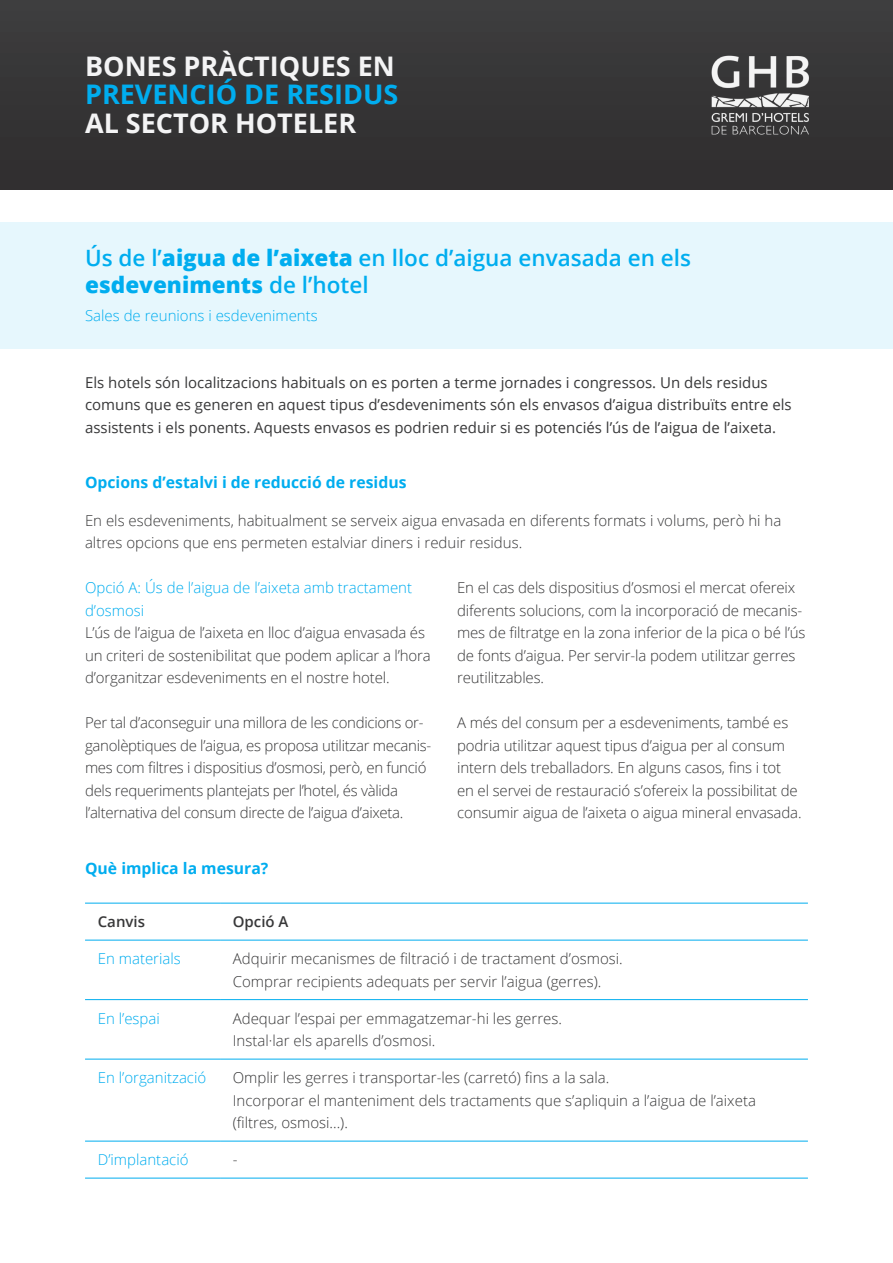
<style>
.page{position:relative;width:893px;height:1263px;background:#fff}
.page>*{position:absolute;margin:0;border:0;box-sizing:border-box;transform-origin:0 0}
.t1{font:700 27px "Open Sans";color:#f4f4f5}
.t2{font:700 27px "Open Sans";color:#00adef}
.t3{font:600 22.5px/27px "Open Sans";color:#00adef}
.t4{font:700 15.75px "Open Sans";color:#00adef}
.t5{font:300 15px/22.5px "Open Sans";letter-spacing:-.01em;color:#383839}
.t6{font:15px/22.5px "Open Sans";color:#383839}
.t7{font:300 15px/22.5px "Open Sans";color:#00adef}
.t8{font:600 15px "Open Sans";color:#383839}
.s1{font-weight:800}
</style>
<div class="page">
<div style="left:0;top:222px;width:893px;height:127px;background:#e6f7fd"></div>
<div style="left:0;top:0;width:893px;height:190px;background:#353435"></div>
<img style="left:711px;top:55px;width:98px;height:80px">
<hr style="left:85px;top:903px;width:135px;height:1px;background:#00adef">
<hr style="left:220px;top:903px;width:588px;height:1px;background:#00adef">
<hr style="left:85px;top:940px;width:135px;height:1px;background:#00adef">
<hr style="left:220px;top:940px;width:588px;height:1px;background:#00adef">
<hr style="left:85px;top:999px;width:135px;height:1px;background:#00adef">
<hr style="left:220px;top:999px;width:588px;height:1px;background:#00adef">
<hr style="left:85px;top:1059px;width:135px;height:1px;background:#00adef">
<hr style="left:220px;top:1059px;width:588px;height:1px;background:#00adef">
<hr style="left:85px;top:1141px;width:135px;height:1px;background:#00adef">
<hr style="left:220px;top:1141px;width:588px;height:1px;background:#00adef">
<hr style="left:85px;top:1178px;width:135px;height:1px;background:#00adef">
<hr style="left:220px;top:1178px;width:588px;height:1px;background:#00adef">
<h1 class="t1" style="left:85px;top:47px;width:311px">BONES PRÀCTIQUES EN</h1>
<h1 class="t2" style="left:85px;top:76px;width:315px">PREVENCIÓ DE RESIDUS</h1>
<h1 class="t1" style="left:85px;top:104px;width:273px">AL SECTOR HOTELER</h1>
<h2 class="t3" style="left:85px;top:243px;width:607px">Ús de l’<span class="s1">aigua de l’aixeta</span> en lloc d’aigua envasada en els <span class="s1">esdeveniments</span> de l’hotel</h2>
<p class="t7" style="left:85px;top:304px;width:234px">Sales de reunions i esdeveniments</p>
<p class="t6" style="left:85px;top:371px;width:708px">Els hotels són localitzacions habituals on es porten a terme jornades i congressos. Un dels residus comuns que es generen en aquest tipus d’esdeveniments són els envasos d’aigua distribuïts entre els assistents i els ponents. Aquests envasos es podrien reduir si es potenciés l’ús de l’aigua de l’aixeta.</p>
<p class="t4" style="left:85px;top:471px;width:323px">Opcions d’estalvi i de reducció de residus</p>
<p class="t5" style="left:85px;top:508px;width:698px">En els esdeveniments, habitualment se serveix aigua envasada en diferents formats i volums, però hi ha altres opcions que ens permeten estalviar diners i reduir residus.</p>
<p class="t7" style="left:85px;top:576px;width:329px">Opció A: Ús de l’aigua de l’aixeta amb tractament d’osmosi</p>
<p class="t5" style="left:85px;top:621px;width:347px">L’ús de l’aigua de l’aixeta en lloc d’aigua envasada és un criteri de sostenibilitat que podem aplicar a l’hora d’organitzar esdeveniments en el nostre hotel.</p>
<p class="t5" style="left:85px;top:711px;width:348px">Per tal d’aconseguir una millora de les condicions or&shy;ganolèptiques de l’aigua, es proposa utilitzar mecanis&shy;mes com filtres i dispositius d’osmosi, però, en funció dels requeriments plantejats per l’hotel, és vàlida l’alternativa del consum directe de l’aigua d’aixeta.</p>
<p class="t5" style="left:457px;top:576px;width:350px">En el cas dels dispositius d’osmosi el mercat ofereix diferents solucions, com la incorporació de mecanis&shy;mes de filtratge en la zona inferior de la pica o bé l’ús de fonts d’aigua. Per servir-la podem utilitzar gerres reutilitzables.</p>
<p class="t5" style="left:457px;top:711px;width:346px">A més del consum per a esdeveniments, també es podria utilitzar aquest tipus d’aigua per al consum intern dels treballadors. En alguns casos, fins i tot en el servei de restauració s’ofereix la possibilitat de consumir aigua de l’aixeta o aigua mineral envasada.</p>
<p class="t4" style="left:85px;top:857px;width:185px">Què implica la mesura?</p>
<p class="t8" style="left:98px;top:912px;width:49px">Canvis</p>
<p class="t8" style="left:233px;top:912px;width:57px">Opció A</p>
<p class="t7" style="left:98px;top:947px;width:85px">En materials</p>
<p class="t5" style="left:233px;top:947px;width:391px">Adquirir mecanismes de filtració i de tractament d’osmosi.<br>Comprar recipients adequats per servir l’aigua (gerres).</p>
<p class="t7" style="left:98px;top:1007px;width:64px">En l’espai</p>
<p class="t5" style="left:233px;top:1007px;width:331px">Adequar l’espai per emmagatzemar-hi les gerres.<br>Instal·lar els aparells d’osmosi.</p>
<p class="t7" style="left:98px;top:1066px;width:110px">En l’organització</p>
<p class="t5" style="left:233px;top:1066px;width:525px">Omplir les gerres i transportar-les (carretó) fins a la sala.<br>Incorporar el manteniment dels tractaments que s’apliquin a l’aigua de l’aixeta (filtres, osmosi...).</p>
<p class="t7" style="left:98px;top:1148px;width:92px">D’implantació</p>
<p class="t5" style="left:233px;top:1148px;width:6px">-</p>
</div>
